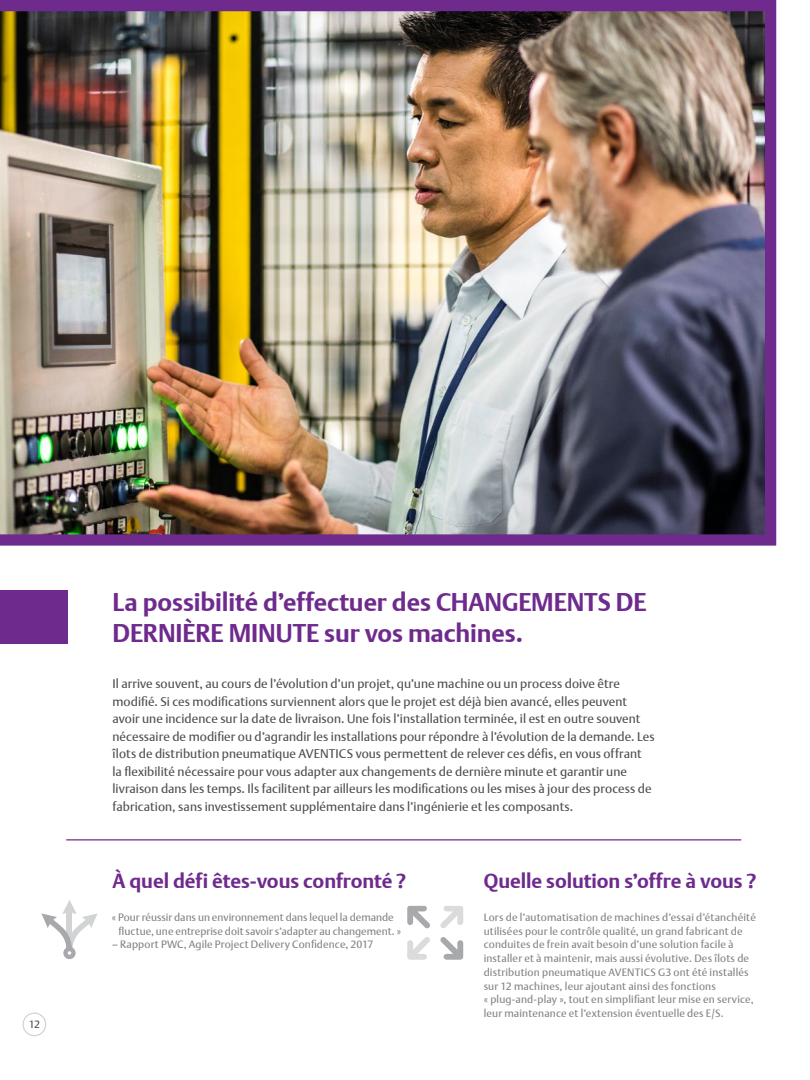
<style>
.page{position:relative;width:810px;height:1080px;background:#fff}
.page>*{position:absolute;margin:0;border:0;box-sizing:border-box;transform-origin:0 0}
.t1{font:25px/31.2px "DTL Argo T Bold";letter-spacing:-.005em;color:#6e2a8d}
.t2{font:20px "DTL Argo T Bold";letter-spacing:-.005em;color:#6e2a8d}
.t3{font:12.5px/17.5px "DTL Argo T";letter-spacing:.005em;color:#4d4d4f}
.t4{font:10.62px/13.8px "DTL Argo T";letter-spacing:.015em;color:#808285}
.t5{font:10.62px "DTL Argo T";color:#4d4d4f}
</style>
<div class="page">
<div style="left:22px;top:1012px;width:24px;height:24px;border:1px solid #d1d3d4;border-radius:50%"></div>
<div style="left:0;top:591px;width:68px;height:53px;background:#6e2a8d"></div>
<img style="left:0;top:0;width:776px;height:546px">
<svg style="left:41px;top:900px;width:56px;height:59px"></svg>
<svg style="left:440px;top:937px;width:23px;height:23px"></svg>
<svg style="left:407px;top:937px;width:23px;height:23px"></svg>
<svg style="left:440px;top:906px;width:23px;height:22px"></svg>
<svg style="left:407px;top:906px;width:23px;height:22px"></svg>
<hr style="left:66px;top:839px;width:675px;height:1px;background:#6e2a8d">
<p class="t5" style="left:29px;top:1018px;width:13px">12</p>
<p class="t1" style="left:112px;top:587px;width:536px">La possibilité d’effectuer des CHANGEMENTS DE<br>DERNIÈRE MINUTE sur vos machines.</p>
<p class="t3" style="left:112px;top:675px;width:544px">Il arrive souvent, au cours de l’évolution d’un projet, qu’une machine ou un process doive être modifié. Si ces modifications surviennent alors que le projet est déjà bien avancé, elles peuvent avoir une incidence sur la date de livraison. Une fois l’installation terminée, il est en outre souvent nécessaire de modifier ou d’agrandir les installations pour répondre à l’évolution de la demande. Les îlots de distribution pneumatique AVENTICS vous permettent de relever ces défis, en vous offrant<br>la flexibilité nécessaire pour vous adapter aux changements de dernière minute et garantir une livraison dans les temps. Ils facilitent par ailleurs les modifications ou les mises à jour des process de fabrication, sans investissement supplémentaire dans l’ingénierie et les composants.</p>
<p class="t2" style="left:112px;top:870px;width:295px">À quel défi êtes-vous confronté ?</p>
<p class="t4" style="left:119px;top:910px;width:284px;text-indent:-7px">« Pour réussir dans un environnement dans lequel la demande fluctue, une entreprise doit savoir s’adapter au changement. »</p>
<p class="t4" style="left:112px;top:938px;width:263px">– Rapport PWC, Agile Project Delivery Confidence, 2017</p>
<p class="t2" style="left:484px;top:870px;width:274px">Quelle solution s’offre à vous ?</p>
<p class="t4" style="left:484px;top:910px;width:274px">Lors de l’automatisation de machines d’essai d’étanchéité utilisées pour le contrôle qualité, un grand fabricant de conduites de frein avait besoin d’une solution facile à installer et à maintenir, mais aussi évolutive. Des îlots de distribution pneumatique AVENTICS G3 ont été installés sur 12 machines, leur ajoutant ainsi des fonctions<br>« plug-and-play », tout en simplifiant leur mise en service, leur maintenance et l’extension éventuelle des E/S.</p>
</div>
